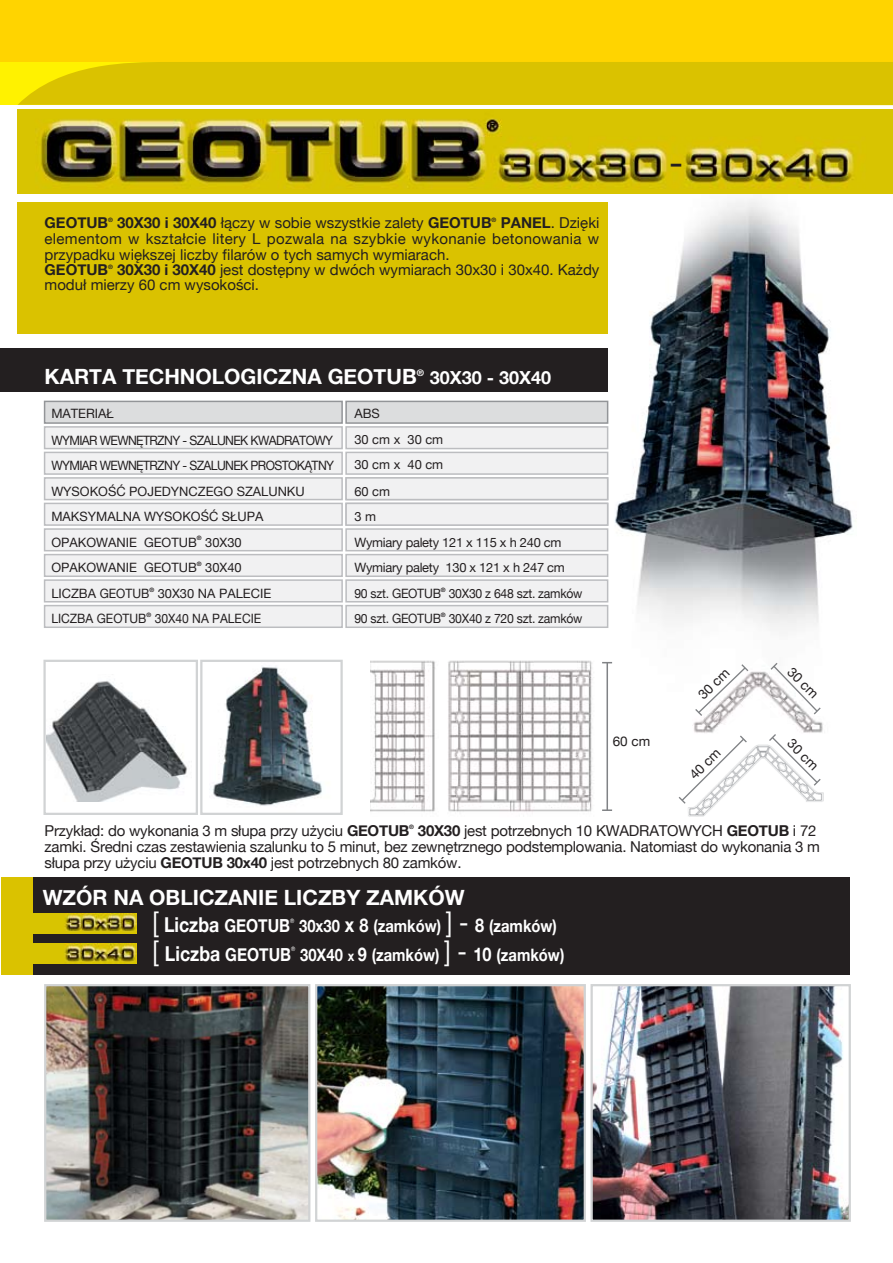
<style>
.page{position:relative;width:893px;height:1263px;background:#fff}
.page>*{position:absolute;margin:0;border:0;box-sizing:border-box;transform-origin:0 0}
.t1{font:36px "Helvetica Neue";color:#231f20}
.t2{font:700 21px "Helvetica Neue";color:#fff}
.t3{font:700 20.55px "Helvetica Neue";color:#fff;scale:.86 1}
.t4{font:700 18px "Helvetica Neue";color:#fff}
.t5{font:700 17.1px "Helvetica Neue";color:#fff;scale:.86 1}
.t6{font:15px/16px "Helvetica Neue";color:#231f20}
.t7{font:15px/15.6px "Helvetica Neue";letter-spacing:.02em;color:#231f20}
.t8{font:700 15px "Helvetica Neue";color:#231f20}
.t9{font:13.5px "Helvetica Neue";color:#231f20}
.t10{font:12.9px/25.5px "Helvetica Neue";color:#231f20}
.t11{font:12.9px/25.5px "Helvetica Neue";color:#231f20;scale:.95 1}
.t12{font:12.9px "Helvetica Neue";letter-spacing:-.02em;color:#231f20;scale:.95 1}
.t13{font:12.9px "Helvetica Neue";letter-spacing:-.02em;color:#231f20}
.t14{font:12.9px "Helvetica Neue";letter-spacing:-.05em;color:#231f20;scale:.95 1}
.t15{font:12.9px "Helvetica Neue";color:#231f20;scale:.94 1}
.t16{font:700 9px "Helvetica Neue";color:#fff}
.t17{font:700 6px "Helvetica Neue";color:#231f20}
.t18{font:6px "Helvetica Neue";color:#fff;scale:.86 1}
.s1{font-weight:700}
.s2{font-weight:400;font-size:27.9px}
.s3{font-size:18px}
.s4{font-size:20.55px}
.s5{font-size:18.75px}
.s6{font-size:14.1px}
</style>
<div class="page">
<img style="left:580px;top:199px;width:273px;height:465px">
<hr style="left:606px;top:662px;width:2px;height:148px;background:#808285">
<svg style="left:602px;top:809px;width:10px;height:2px"></svg>
<img style="left:18px;top:109px;width:875px;height:85px">
<div style="left:18px;top:203px;width:590px;height:131px;background:#dac200"></div>
<img style="left:370px;top:652px;width:225px;height:160px">
<div style="left:44px;top:477px;width:299px;height:23px;background:#f1f1f2;border:2px solid #bcbdc0"></div>
<div style="left:44px;top:503px;width:299px;height:23px;background:#f1f1f2;border:2px solid #bcbdc0"></div>
<div style="left:345px;top:605px;width:263px;height:23px;background:#f1f1f2;border:2px solid #bcbdc0"></div>
<div style="left:44px;top:605px;width:299px;height:23px;background:#f1f1f2;border:2px solid #bcbdc0"></div>
<div style="left:345px;top:401px;width:263px;height:23px;background:#dcddde;border:2px solid #939598"></div>
<div style="left:345px;top:452px;width:263px;height:23px;background:#f1f1f2;border:2px solid #bcbdc0"></div>
<div style="left:345px;top:477px;width:263px;height:23px;background:#f1f1f2;border:2px solid #bcbdc0"></div>
<div style="left:345px;top:503px;width:263px;height:23px;background:#f1f1f2;border:2px solid #bcbdc0"></div>
<div style="left:345px;top:554px;width:263px;height:23px;background:#f1f1f2;border:2px solid #bcbdc0"></div>
<div style="left:345px;top:426px;width:263px;height:23px;background:#f1f1f2;border:2px solid #bcbdc0"></div>
<div style="left:44px;top:401px;width:299px;height:23px;background:#dcddde;border:2px solid #939598"></div>
<div style="left:44px;top:452px;width:299px;height:23px;background:#f1f1f2;border:2px solid #bcbdc0"></div>
<div style="left:44px;top:554px;width:299px;height:23px;background:#f1f1f2;border:2px solid #bcbdc0"></div>
<div style="left:44px;top:426px;width:299px;height:23px;background:#f1f1f2;border:2px solid #bcbdc0"></div>
<div style="left:345px;top:579px;width:263px;height:23px;background:#f1f1f2;border:2px solid #bcbdc0"></div>
<div style="left:44px;top:579px;width:299px;height:23px;background:#f1f1f2;border:2px solid #bcbdc0"></div>
<div style="left:345px;top:528px;width:263px;height:23px;background:#f1f1f2;border:2px solid #bcbdc0"></div>
<div style="left:44px;top:528px;width:299px;height:23px;background:#f1f1f2;border:2px solid #bcbdc0"></div>
<img style="left:682px;top:657px;width:154px;height:76px">
<svg style="left:769px;top:661px;width:53px;height:55px"></svg>
<svg style="left:694px;top:663px;width:56px;height:54px"></svg>
<img style="left:688px;top:744px;width:136px;height:73px">
<svg style="left:768px;top:734px;width:54px;height:53px"></svg>
<svg style="left:678px;top:735px;width:70px;height:70px"></svg>
<img style="left:47px;top:681px;width:140px;height:120px">
<img style="left:212px;top:667px;width:110px;height:139px">
<div style="left:0;top:0;width:893px;height:105px;background:#ffd400"></div>
<svg style="left:0;top:62px;width:18px;height:43px"></svg>
<img style="left:47px;top:987px;width:260px;height:232px">
<div style="left:44px;top:984px;width:266px;height:238px;border:2px solid #d1d3d4"></div>
<img style="left:318px;top:987px;width:265px;height:232px">
<div style="left:315px;top:984px;width:271px;height:238px;border:2px solid #d1d3d4"></div>
<img style="left:593px;top:987px;width:255px;height:232px">
<div style="left:590px;top:984px;width:261px;height:238px;border:2px solid #d1d3d4"></div>
<div style="left:18px;top:62px;width:875px;height:43px;background:#dac200"></div>
<div style="left:1px;top:877px;width:849px;height:98px;background:#231f20"></div>
<div style="left:1px;top:877px;width:32px;height:98px;background:#dac200"></div>
<div style="left:0;top:348px;width:608px;height:44px;background:#231f20"></div>
<div style="left:43px;top:660px;width:155px;height:155px;border:2px solid #d1d3d4"></div>
<div style="left:200px;top:660px;width:143px;height:155px;border:2px solid #d1d3d4"></div>
<img style="left:33px;top:914px;width:104px;height:20px">
<img style="left:33px;top:944px;width:104px;height:20px">
<p class="t8" style="left:45px;top:214px;width:65px">GEOTUB</p>
<p class="t17" style="left:108px;top:216px;width:6px">®</p>
<p class="t6" style="left:117px;top:215px;width:376px"><span class="s1">30X30 i 30X40</span> łączy w sobie wszystkie zalety <span class="s1">GEOTUB</span></p>
<p class="t17" style="left:492px;top:216px;width:6px">®</p>
<p class="t7" style="left:45px;top:215px;width:556px;text-indent:456px"><span class="s1">PANEL</span>. Dzięki elementom w kształcie litery L pozwala na szybkie wykonanie betonowania w przypadku większej liczby filarów o tych samych wymiarach.<br><span class="s1">GEOTUB</span></p>
<p class="t6" style="left:45px;top:262px;width:556px;line-height:15px;text-indent:73px"><span class="s1">30X30 i 30X40</span> jest dostępny w dwóch wymiarach 30x30 i 30x40. Każdy moduł mierzy 60 cm wysokości.</p>
<p class="t17" style="left:108px;top:263px;width:6px">®</p>
<p class="t1" style="left:669px;top:141px;width:16px">-</p>
<p class="t2" style="left:45px;top:364px;width:374px">KARTA TECHNOLOGICZNA GEOTUB</p>
<p class="t16" style="left:417px;top:367px;width:9px">®</p>
<p class="t4" style="left:430px;top:367px;width:123px">30X30 - 30X40</p>
<p class="t10" style="left:51px;top:400px;width:64px">MATERIAŁ</p>
<p class="t10" style="left:354px;top:400px;width:27px">ABS</p>
<p class="t14" style="left:51px;top:432px;width:298px">WYMIAR WEWNĘTRZNY - SZALUNEK KWADRATOWY</p>
<p class="t10" style="left:354px;top:426px;width:90px">30 cm x 30 cm</p>
<p class="t11" style="left:51px;top:453px;width:299px">WYMIAR WEWNĘTRZNY - SZALUNEK PROSTOKĄTNY<br>WYSOKOŚĆ POJEDYNCZEGO SZALUNKU<br>MAKSYMALNA WYSOKOŚĆ SŁUPA</p>
<p class="t10" style="left:354px;top:452px;width:90px">30 cm x 40 cm</p>
<p class="t10" style="left:354px;top:478px;width:37px">60 cm<br>3 m</p>
<p class="t17" style="left:197px;top:535px;width:6px">®</p>
<p class="t10" style="left:205px;top:529px;width:38px">30X30</p>
<p class="t10" style="left:51px;top:529px;width:147px">OPAKOWANIE GEOTUB</p>
<p class="t13" style="left:354px;top:535px;width:209px">Wymiary palety 121 x 115 x h 240 cm</p>
<p class="t10" style="left:51px;top:555px;width:147px">OPAKOWANIE GEOTUB</p>
<p class="t17" style="left:197px;top:560px;width:6px">®</p>
<p class="t10" style="left:205px;top:555px;width:38px">30X40</p>
<p class="t13" style="left:354px;top:560px;width:212px">Wymiary palety 130 x 121 x h 247 cm</p>
<p class="t17" style="left:149px;top:586px;width:6px">®</p>
<p class="t10" style="left:158px;top:580px;width:115px">30X30 NA PALECIE</p>
<p class="t12" style="left:354px;top:586px;width:93px">90 szt. GEOTUB</p>
<p class="t17" style="left:441px;top:586px;width:6px">®</p>
<p class="t10" style="left:51px;top:580px;width:100px">LICZBA GEOTUB</p>
<p class="t12" style="left:449px;top:586px;width:142px">30X30 z 648 szt. zamków</p>
<p class="t17" style="left:146px;top:611px;width:6px">®</p>
<p class="t15" style="left:155px;top:611px;width:115px">30X40 NA PALECIE</p>
<p class="t12" style="left:354px;top:611px;width:93px">90 szt. GEOTUB</p>
<p class="t17" style="left:441px;top:611px;width:6px">®</p>
<p class="t15" style="left:51px;top:611px;width:103px">LICZBA GEOTUB</p>
<p class="t12" style="left:449px;top:611px;width:142px">30X40 z 720 szt. zamków</p>
<p class="t9" style="left:613px;top:733px;width:39px">60 cm</p>
<p class="t9" style="left:695px;top:691px;width:39px;rotate:-45deg">30 cm</p>
<p class="t9" style="left:686px;top:771px;width:39px;rotate:-45deg">40 cm</p>
<p class="t9" style="left:795px;top:664px;width:39px;rotate:45deg">30 cm</p>
<p class="t9" style="left:795px;top:735px;width:39px;rotate:45deg">30 cm</p>
<p class="t6" style="left:45px;top:822px;width:777px;text-indent:373px"><span class="s1">30X30</span> jest potrzebnych 10 KWADRATOWYCH <span class="s1">GEOTUB</span> i 72 zamki. Średni czas zestawienia szalunku to 5 minut, bez zewnętrznego podstemplowania. Natomiast do wykonania 3 m słupa przy użyciu <span class="s1">GEOTUB 30x40</span> jest potrzebnych 80 zamków.</p>
<p class="t6" style="left:45px;top:822px;width:366px">Przykład: do wykonania 3 m słupa przy użyciu <span class="s1">GEOTUB</span></p>
<p class="t17" style="left:409px;top:823px;width:6px">®</p>
<p class="t2" style="left:43px;top:885px;width:423px">WZÓR NA OBLICZANIE LICZBY ZAMKÓW</p>
<p class="t3" style="left:152px;top:912px;width:162px"><span class="s2">[</span> Liczba <span class="s3">GEOTUB</span></p>
<p class="t18" style="left:290px;top:917px;width:6px">®</p>
<p class="t5" style="left:299px;top:915px;width:301px">30x30 <span class="s4">x</span> <span class="s5">8</span> (zamków) <span class="s2">] -</span> <span class="s5">8</span> (zamków)</p>
<p class="t3" style="left:152px;top:941px;width:163px"><span class="s2">[</span> Liczba <span class="s3">GEOTUB</span></p>
<p class="t18" style="left:291px;top:946px;width:6px">®</p>
<p class="t5" style="left:300px;top:944px;width:309px">30X40 <span class="s6">x</span> <span class="s5">9</span> (zamków) <span class="s2">] -</span> <span class="s5">10</span> (zamków)</p>
</div>
